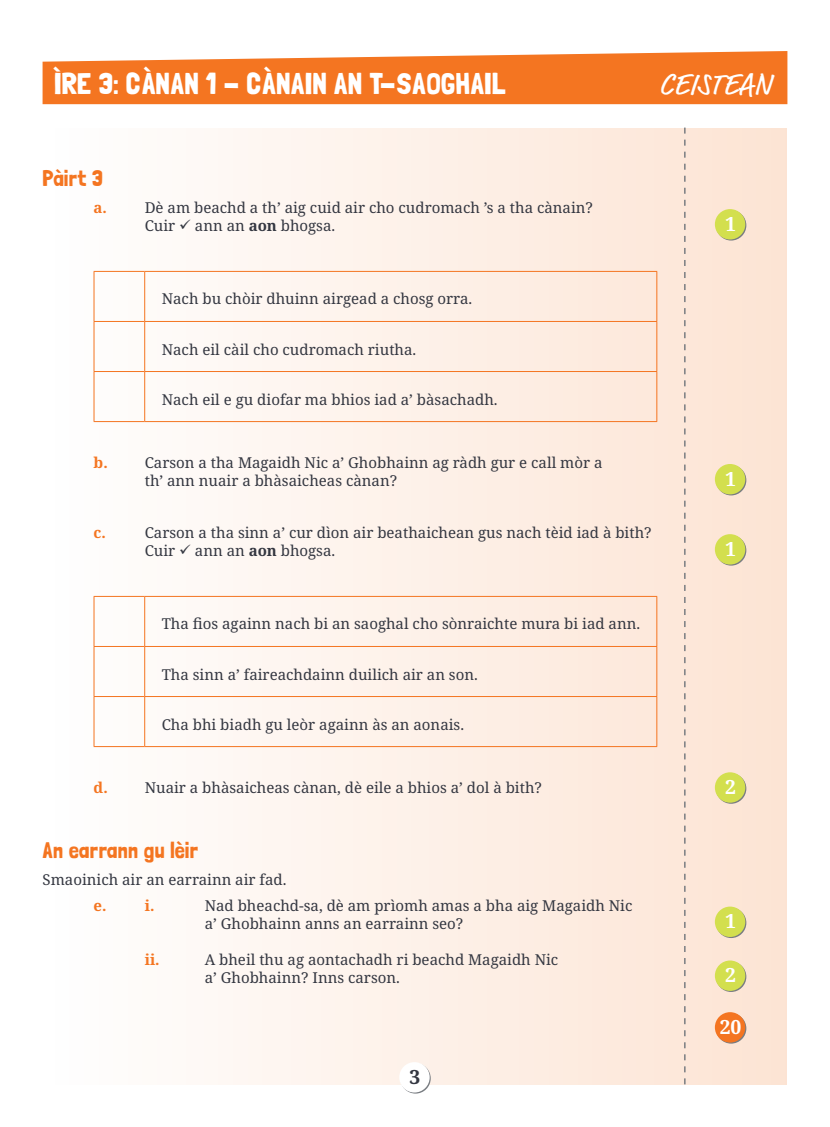
<style>
.page{position:relative;width:830px;height:1127px;background:#fff}
.page>*{position:absolute;margin:0;border:0;box-sizing:border-box;transform-origin:0 0}
.t1{font:30px "Londrina Solid";color:#fff}
.t2{font:30px "Market OT";letter-spacing:.01em;color:#fff}
.t3{font:22.5px "Londrina Solid";color:#f47521}
.t4{font:700 19.5px "Noto Serif";color:#fff}
.t5{font:700 19.5px "Noto Serif";color:#343741}
.t6{font:15px/18px "Noto Serif";color:#343741}
.t7{font:700 15px "Noto Serif";color:#f47521}
.s1{font-weight:700}
</style>
<div class="page">
<div style="left:43px;top:128px;width:744px;height:956px;background:linear-gradient(to right,#fffefe,#fce3d3)"></div>
<svg style="left:43px;top:51px;width:744px;height:53px;background:#f58237"></svg>
<hr style="left:144px;top:272px;width:1px;height:49px;background:#f47521">
<hr style="left:144px;top:322px;width:1px;height:49px;background:#f47521">
<hr style="left:144px;top:372px;width:1px;height:49px;background:#f47521">
<hr style="left:94px;top:271px;width:51px;height:1px;background:#f47521">
<hr style="left:94px;top:272px;width:1px;height:49px;background:#f47521">
<hr style="left:145px;top:271px;width:512px;height:1px;background:#f47521">
<hr style="left:656px;top:272px;width:1px;height:49px;background:#f47521">
<hr style="left:94px;top:321px;width:51px;height:1px;background:#f47521">
<hr style="left:94px;top:322px;width:1px;height:49px;background:#f47521">
<hr style="left:145px;top:321px;width:512px;height:1px;background:#f47521">
<hr style="left:656px;top:322px;width:1px;height:49px;background:#f47521">
<hr style="left:94px;top:371px;width:51px;height:1px;background:#f47521">
<hr style="left:94px;top:372px;width:1px;height:49px;background:#f47521">
<hr style="left:145px;top:371px;width:512px;height:1px;background:#f47521">
<hr style="left:656px;top:372px;width:1px;height:49px;background:#f47521">
<hr style="left:94px;top:421px;width:51px;height:1px;background:#f47521">
<hr style="left:145px;top:421px;width:512px;height:1px;background:#f47521">
<hr style="left:144px;top:597px;width:1px;height:49px;background:#f47521">
<hr style="left:144px;top:647px;width:1px;height:49px;background:#f47521">
<hr style="left:144px;top:697px;width:1px;height:49px;background:#f47521">
<hr style="left:94px;top:596px;width:51px;height:1px;background:#f47521">
<hr style="left:94px;top:597px;width:1px;height:49px;background:#f47521">
<hr style="left:145px;top:596px;width:512px;height:1px;background:#f47521">
<hr style="left:656px;top:597px;width:1px;height:49px;background:#f47521">
<hr style="left:94px;top:646px;width:51px;height:1px;background:#f47521">
<hr style="left:94px;top:647px;width:1px;height:49px;background:#f47521">
<hr style="left:145px;top:646px;width:512px;height:1px;background:#f47521">
<hr style="left:656px;top:647px;width:1px;height:49px;background:#f47521">
<hr style="left:94px;top:696px;width:51px;height:1px;background:#f47521">
<hr style="left:94px;top:697px;width:1px;height:49px;background:#f47521">
<hr style="left:145px;top:696px;width:512px;height:1px;background:#f47521">
<hr style="left:656px;top:697px;width:1px;height:49px;background:#f47521">
<hr style="left:94px;top:746px;width:51px;height:1px;background:#f47521">
<hr style="left:145px;top:746px;width:512px;height:1px;background:#f47521">
<svg style="left:715px;top:210px;width:31px;height:31px"></svg>
<div style="left:714px;top:209px;width:31px;height:30px;background:#d3df4e;border-radius:50%"></div>
<svg style="left:683px;top:128px;width:2px;height:956px;background:#decec4"></svg>
<svg style="left:715px;top:465px;width:31px;height:30px"></svg>
<div style="left:714px;top:464px;width:31px;height:30px;background:#d3df4e;border-radius:50%"></div>
<svg style="left:715px;top:535px;width:31px;height:31px"></svg>
<div style="left:714px;top:534px;width:31px;height:30px;background:#d3df4e;border-radius:50%"></div>
<svg style="left:715px;top:773px;width:31px;height:31px"></svg>
<div style="left:714px;top:772px;width:31px;height:31px;background:#d3df4e;border-radius:50%"></div>
<svg style="left:715px;top:907px;width:31px;height:31px"></svg>
<div style="left:714px;top:906px;width:31px;height:31px;background:#d3df4e;border-radius:50%"></div>
<svg style="left:715px;top:1013px;width:31px;height:30px"></svg>
<div style="left:714px;top:1012px;width:31px;height:30px;background:#f47521;border-radius:50%"></div>
<svg style="left:715px;top:961px;width:31px;height:31px"></svg>
<div style="left:714px;top:960px;width:31px;height:31px;background:#d3df4e;border-radius:50%"></div>
<svg style="left:400px;top:1063px;width:30px;height:30px"></svg>
<div style="left:399px;top:1062px;width:30px;height:30px;background:#fff;border-radius:50%"></div>
<h1 class="t1" style="left:53px;top:65px;width:453px">ÌRE 3: CÀNAN 1 - CÀNAIN AN T-SAOGHAIL</h1>
<h1 class="t2" style="left:659px;top:66px;width:114px">CEISTEAN</h1>
<h2 class="t3" style="left:43px;top:165px;width:62px">Pàirt 3</h2>
<p class="t7" style="left:94px;top:197px;width:15px">a.</p>
<p class="t6" style="left:145px;top:198px;width:449px">Dè am beachd a th’ aig cuid air cho cudromach ’s a tha cànain?<br>Cuir ✓ ann an <span class="s1">aon</span> bhogsa.</p>
<p class="t6" style="left:162px;top:289px;width:312px">Nach bu chòir dhuinn airgead a chosg orra.</p>
<p class="t6" style="left:162px;top:339px;width:256px">Nach eil càil cho cudromach riutha.</p>
<p class="t6" style="left:162px;top:390px;width:337px">Nach eil e gu diofar ma bhios iad a’ bàsachadh.</p>
<p class="t7" style="left:94px;top:452px;width:16px">b.</p>
<p class="t6" style="left:145px;top:453px;width:459px">Carson a tha Magaidh Nic a’ Ghobhainn ag ràdh gur e call mòr a th’ ann nuair a bhàsaicheas cànan?</p>
<p class="t7" style="left:94px;top:522px;width:14px">c.</p>
<p class="t6" style="left:145px;top:523px;width:508px">Carson a tha sinn a’ cur dìon air beathaichean gus nach tèid iad à bith?<br>Cuir ✓ ann an <span class="s1">aon</span> bhogsa.</p>
<p class="t6" style="left:162px;top:614px;width:479px">Tha fios againn nach bi an saoghal cho sònraichte mura bi iad ann.</p>
<p class="t6" style="left:162px;top:664px;width:317px">Tha sinn a’ faireachdainn duilich air an son.</p>
<p class="t6" style="left:162px;top:714px;width:304px">Cha bhi biadh gu leòr againn às an aonais.</p>
<p class="t7" style="left:94px;top:777px;width:16px">d.</p>
<p class="t6" style="left:145px;top:778px;width:398px">Nuair a bhàsaicheas cànan, dè eile a bhios a’ dol à bith?</p>
<h2 class="t3" style="left:43px;top:837px;width:157px">An earrann gu lèir</h2>
<p class="t6" style="left:43px;top:869px;width:245px">Smaoinich air an earrainn air fad.</p>
<p class="t7" style="left:94px;top:895px;width:14px">e.</p>
<p class="t7" style="left:145px;top:895px;width:11px">i.</p>
<p class="t6" style="left:205px;top:896px;width:429px">Nad bheachd-sa, dè am prìomh amas a bha aig Magaidh Nic a’ Ghobhainn anns an earrainn seo?</p>
<p class="t7" style="left:145px;top:949px;width:16px">ii.</p>
<p class="t6" style="left:205px;top:950px;width:355px">A bheil thu ag aontachadh ri beachd Magaidh Nic a’ Ghobhainn? Inns carson.</p>
<h3 class="t5" style="left:409px;top:1063px;width:12px">3</h3>
<h3 class="t4" style="left:724px;top:210px;width:12px">1</h3>
<h3 class="t4" style="left:724px;top:465px;width:12px">1</h3>
<h3 class="t4" style="left:724px;top:535px;width:12px">1</h3>
<h3 class="t4" style="left:724px;top:773px;width:12px">2</h3>
<h3 class="t4" style="left:724px;top:908px;width:12px">1</h3>
<h3 class="t4" style="left:724px;top:961px;width:12px">2</h3>
<h3 class="t4" style="left:719px;top:1013px;width:23px">20</h3>
</div>
